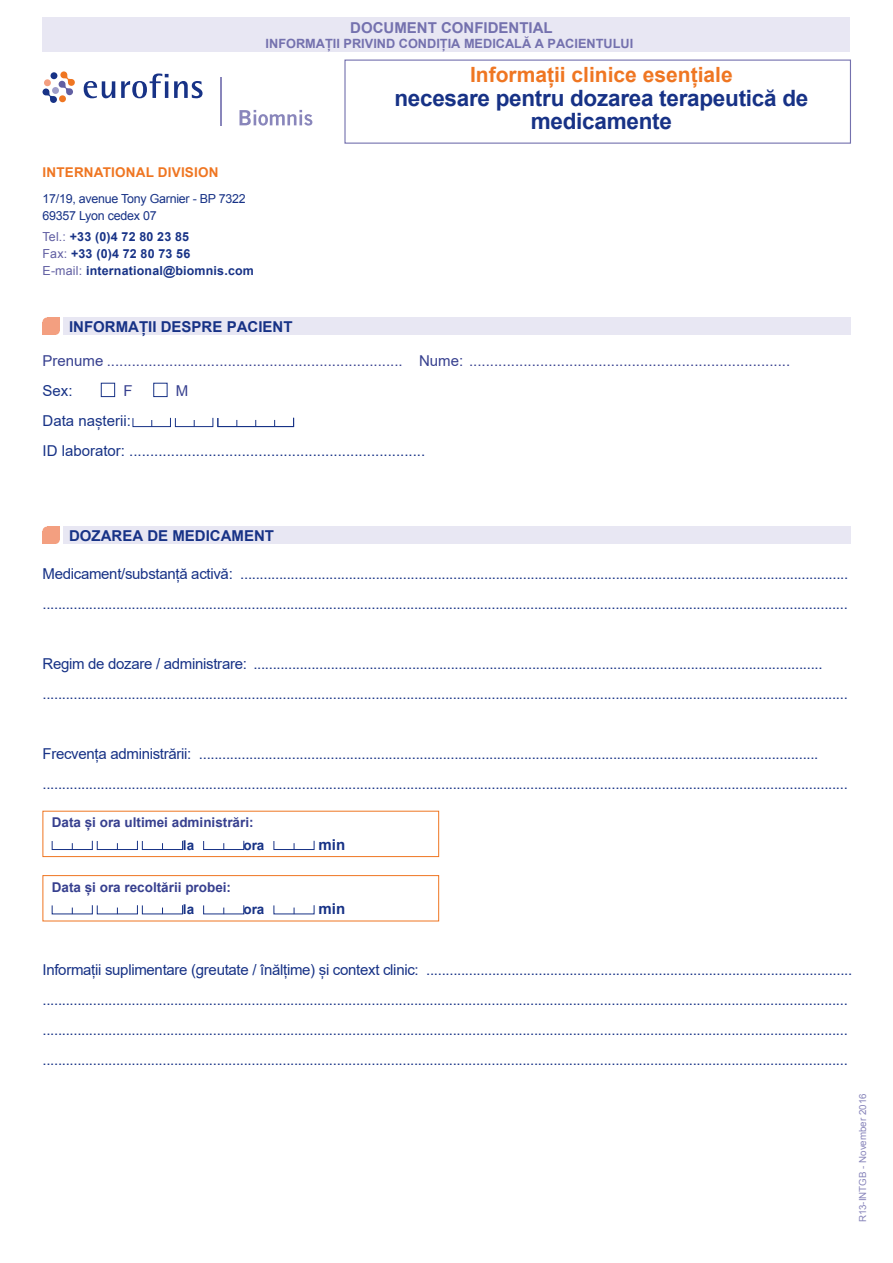
<style>
.page{position:relative;width:893px;height:1263px;background:#fff}
.page>*{position:absolute;margin:0;border:0;box-sizing:border-box;transform-origin:0 0}
.t1{font:700 22.5px/22.5px "Arial";letter-spacing:-.01em;color:#173286;text-align:center}
.t2{font:700 21px "Arial";color:#ef7622}
.t3{font:15px/30px "Arial";letter-spacing:-.02em;color:#173286}
.t4{font:15px "Arial";color:#37408f}
.t5{font:15px/30px "Arial";color:#173286}
.t6{font:700 15px "Arial";color:#173286}
.t7{font:700 15px "Arial";color:#7471ae}
.t8{font:700 13.5px "Arial";color:#37408f}
.t9{font:700 13.5px "Arial";letter-spacing:.015em;color:#ef7622}
.t10{font:700 13.5px "Arial";color:#173286}
.t11{font:700 12.75px "Arial";color:#7471ae}
.t12{font:700 12.45px/17px "Arial";letter-spacing:.015em;color:#173286}
.t13{font:12.45px/17px "Arial";letter-spacing:-.02em;color:#173286}
.t14{font:9.75px "Arial";color:#8986bb}
.s1{font-weight:400;color:#615fa2}
</style>
<div class="page">
<div style="left:43px;top:17px;width:807px;height:35px;background:#e8e7f3"></div>
<div style="left:344px;top:60px;width:507px;height:84px;border:1px solid #7471ae"></div>
<svg style="left:239px;top:110px;width:73px;height:16px"></svg>
<hr style="left:221px;top:77px;width:1px;height:49px;background:#8986bb">
<svg style="left:43px;top:71px;width:32px;height:32px"></svg>
<div style="left:59px;top:95px;width:7px;height:7px;background:#ef7622;border-radius:50%"></div>
<div style="left:44px;top:79px;width:7px;height:7px;background:#f39f80;border-radius:50%"></div>
<div style="left:51px;top:72px;width:6px;height:7px;background:#173286;border-radius:50%"></div>
<svg style="left:84px;top:81px;width:31px;height:17px"></svg>
<svg style="left:121px;top:74px;width:82px;height:24px"></svg>
<div style="left:63px;top:318px;width:787px;height:17px;background:#e8e7f3"></div>
<div style="left:43px;top:318px;width:8px;height:8px;background:#f39f80;border-radius:50%"></div>
<div style="left:51px;top:326px;width:9px;height:9px;background:#f39f80;border-radius:50%"></div>
<div style="left:47px;top:318px;width:13px;height:13px;background:#f39f80"></div>
<div style="left:43px;top:322px;width:13px;height:13px;background:#f39f80"></div>
<div style="left:101px;top:383px;width:14px;height:14px;border:1px solid #173286"></div>
<div style="left:153px;top:383px;width:14px;height:14px;border:1px solid #173286"></div>
<div style="left:133px;top:417px;width:38px;height:10px;border:1px solid #173286"></div>
<div style="left:175px;top:417px;width:38px;height:10px;border:1px solid #173286"></div>
<div style="left:217px;top:417px;width:77px;height:10px;border:1px solid #173286"></div>
<div style="left:63px;top:527px;width:788px;height:17px;background:#e8e7f3"></div>
<div style="left:43px;top:527px;width:8px;height:8px;background:#f39f80;border-radius:50%"></div>
<div style="left:51px;top:535px;width:9px;height:9px;background:#f39f80;border-radius:50%"></div>
<div style="left:47px;top:527px;width:13px;height:13px;background:#f39f80"></div>
<div style="left:43px;top:531px;width:13px;height:13px;background:#f39f80"></div>
<div style="left:52px;top:840px;width:41px;height:10px;border:1px solid #173286"></div>
<div style="left:97px;top:840px;width:41px;height:10px;border:1px solid #173286"></div>
<div style="left:142px;top:840px;width:41px;height:10px;border:1px solid #173286"></div>
<div style="left:203px;top:840px;width:41px;height:10px;border:1px solid #173286"></div>
<div style="left:274px;top:840px;width:40px;height:10px;border:1px solid #173286"></div>
<div style="left:43px;top:811px;width:396px;height:46px;border:1px solid #ef7622"></div>
<div style="left:43px;top:875px;width:396px;height:46px;border:1px solid #ef7622"></div>
<p class="t7" style="left:350px;top:17px;width:204px">DOCUMENT CONFIDENTIAL</p>
<p class="t11" style="left:266px;top:34px;width:369px">INFORMAȚII PRIVIND CONDIȚIA MEDICALĂ A PACIENTULUI</p>
<h2 class="t2" style="left:470px;top:60px;width:264px">Informații clinice esențiale</h2>
<h1 class="t1" style="left:394px;top:87px;width:415px">necesare pentru dozarea terapeutică de medicamente</h1>
<p class="t9" style="left:43px;top:163px;width:177px">INTERNATIONAL DIVISION</p>
<p class="t13" style="left:43px;top:190px;width:205px">17/19, avenue Tony Garnier - BP 7322<br>69357 Lyon cedex 07</p>
<p class="t12" style="left:43px;top:228px;width:213px"><span class="s1">Tel.:</span> +33 (0)4 72 80 23 85<br><span class="s1">Fax:</span> +33 (0)4 72 80 73 56<br><span class="s1">E-mail:</span> international@biomnis.com</p>
<p class="t6" style="left:69px;top:316px;width:225px">INFORMAȚII DESPRE PACIENT</p>
<p class="t4" style="left:43px;top:351px;width:749px">Prenume ....................................................................... Nume: .............................................................................</p>
<p class="t3" style="left:43px;top:376px;width:32px">Sex:</p>
<p class="t4" style="left:123px;top:381px;width:11px">F</p>
<p class="t4" style="left:176px;top:381px;width:14px">M</p>
<p class="t5" style="left:43px;top:406px;width:384px">Data nașterii:<br>ID laborator: .......................................................................</p>
<p class="t6" style="left:69px;top:525px;width:206px">DOZAREA DE MEDICAMENT</p>
<p class="t3" style="left:43px;top:558px;width:807px">Medicament/substanță activă: ............................................................................................................................................................. ................................................................................................................................................................................................................</p>
<p class="t3" style="left:43px;top:648px;width:807px">Regim de dozare / administrare: ................................................................................................................................................... ................................................................................................................................................................................................................</p>
<p class="t3" style="left:43px;top:738px;width:807px">Frecvența administrării: ................................................................................................................................................................ ................................................................................................................................................................................................................</p>
<p class="t8" style="left:52px;top:813px;width:203px">Data și ora ultimei administrări:</p>
<p class="t10" style="left:183px;top:836px;width:13px">la</p>
<p class="t10" style="left:243px;top:836px;width:23px">ora</p>
<p class="t6" style="left:319px;top:835px;width:28px">min</p>
<p class="t8" style="left:52px;top:877px;width:181px">Data și ora recoltării probei:</p>
<p class="t10" style="left:183px;top:900px;width:13px">la</p>
<p class="t10" style="left:243px;top:900px;width:23px">ora</p>
<p class="t6" style="left:319px;top:899px;width:28px">min</p>
<p class="t3" style="left:43px;top:954px;width:811px">Informații suplimentare (greutate / înălțime) și context clinic: .............................................................................................................. ................................................................................................................................................................................................................ ................................................................................................................................................................................................................ ................................................................................................................................................................................................................</p>
<p class="t14" style="left:856px;top:1222px;width:130px;rotate:-90deg">R13-INTGB - November 2016</p>
</div>
